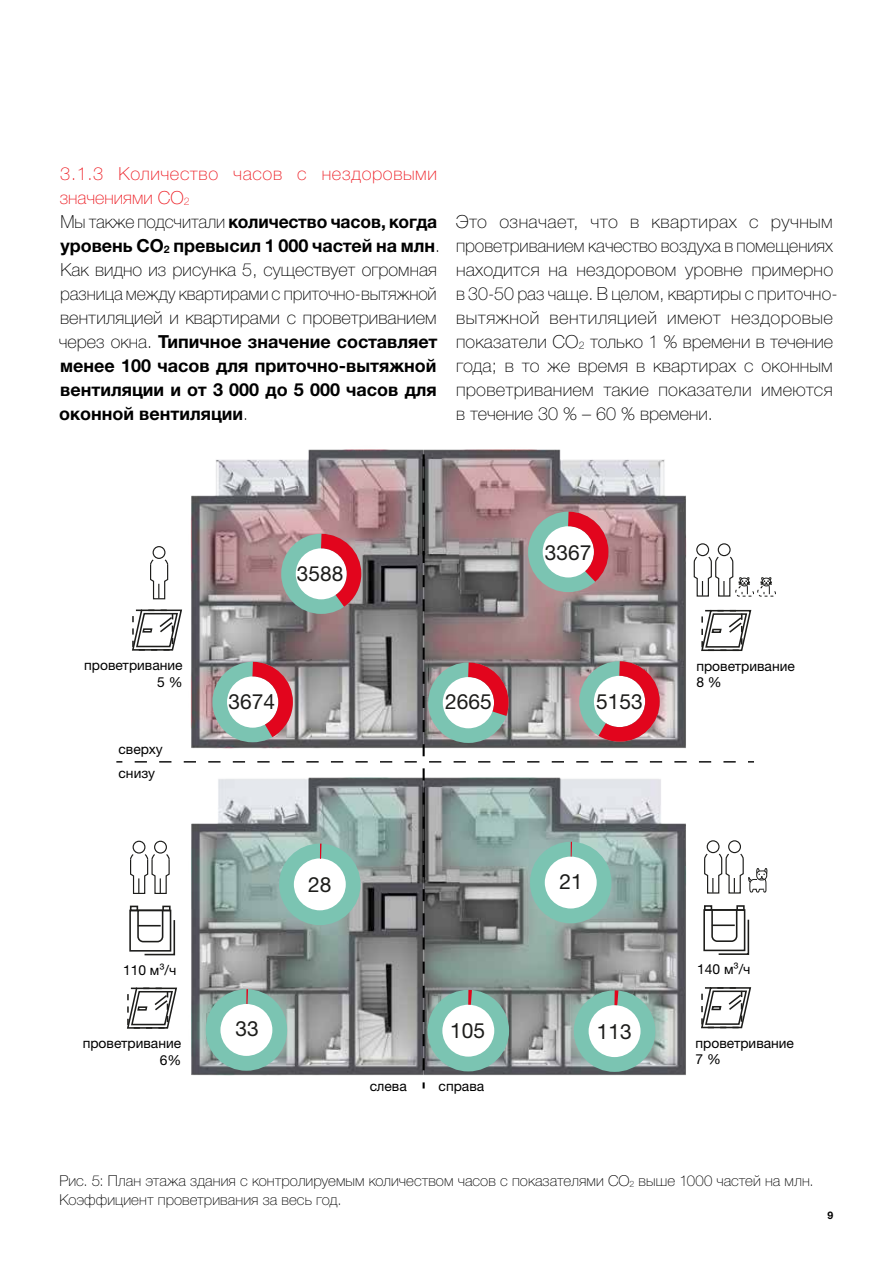
<style>
.page{position:relative;width:893px;height:1263px;background:#fff}
.page>*{position:absolute;margin:0;border:0;box-sizing:border-box;transform-origin:0 0}
.t1{font:21px "Helvetica Neuefor Zehnder";color:#1d1d1b}
.t2{font:20.85px "Helvetica Neuefor Zehnder";color:#1d1d1b}
.t3{font:700 18px/24px "Helvetica Neue LTW1 G";color:#000}
.t4{font:100 18px/24px "Helvetica Neue LTW1 G";letter-spacing:.01em;color:#000}
.t5{font:100 15px/19.5px "Helvetica Neue LTW1 G";letter-spacing:.005em;color:#000}
.t6{font:13.8px/16.6px "Helvetica Neuefor Zehnder";color:#000}
.t7{font:700 10.5px "Helvetica Neue LTW1 G";color:#000}
.s1{font-weight:100;color:#ed1d24}
.s2{font-weight:100}
</style>
<div class="page">
<svg style="left:423px;top:1082px;width:2px;height:6px"></svg>
<svg style="left:116px;top:454px;width:660px;height:622px"></svg>
<p class="t3" style="left:59px;top:161px;width:383px"><span class="s1">3.1.3 Количество часов с нездоровыми значениями CO</span><sub>2<br></sub><span class="s2">Мы также подсчитали</span> количество часов, когда уровень CO<sub>2</sub> превысил 1 000 частей на млн<span class="s2">.<br>Как видно из рисунка 5, существует огромная разница между квартирами с приточно-вытяжной вентиляцией и квартирами с проветриванием через окна.</span> Типичное значение составляет менее 100 часов для приточно-вытяжной вентиляции и от 3 000 до 5 000 часов для оконной вентиляции<span class="s2">.</span></p>
<p class="t4" style="left:456px;top:209px;width:383px">Это означает, что в квартирах с ручным проветриванием качество воздуха в помещениях находится на нездоровом уровне примерно в 30-50 раз чаще. В целом, квартиры с приточно&shy;вытяжной вентиляцией имеют нездоровые показатели CO<sub>2</sub> только 1 % времени в течение года; в то же время в квартирах с оконным проветриванием такие показатели имеются в течение 30 % – 60 % времени.</p>
<p class="t2" style="left:297px;top:561px;width:48px">3588</p>
<p class="t1" style="left:545px;top:539px;width:48px">3367</p>
<p class="t6" style="left:84px;top:657px;width:100px;text-align:right">проветривание<br>5 %</p>
<p class="t6" style="left:696px;top:657px;width:100px">проветривание<br>8 %</p>
<p class="t6" style="left:119px;top:737px;width:46px;line-height:23.4px">сверху снизу</p>
<p class="t6" style="left:123px;top:961px;width:55px">110 м³/ч</p>
<p class="t6" style="left:83px;top:1035px;width:100px;text-align:right">проветривание<br>6%</p>
<p class="t1" style="left:229px;top:689px;width:48px">3674</p>
<p class="t1" style="left:445px;top:689px;width:48px">2665</p>
<p class="t1" style="left:596px;top:689px;width:48px">5153</p>
<p class="t1" style="left:308px;top:871px;width:25px">28</p>
<p class="t1" style="left:236px;top:1016px;width:25px">33</p>
<p class="t1" style="left:450px;top:1017px;width:36px">105</p>
<p class="t6" style="left:370px;top:1078px;width:39px">слева</p>
<p class="t6" style="left:439px;top:1078px;width:47px">справа</p>
<p class="t1" style="left:559px;top:869px;width:25px">21</p>
<p class="t1" style="left:597px;top:1018px;width:36px">113</p>
<p class="t6" style="left:697px;top:961px;width:55px">140 м³/ч</p>
<p class="t6" style="left:695px;top:1034px;width:100px">проветривание<br>7 %</p>
<p class="t5" style="left:59px;top:1171px;width:756px">Рис. 5: План этажа здания с контролируемым количеством часов с показателями CO<sub>2</sub> выше 1000 частей на млн.<br>Коэффициент проветривания за весь год.</p>
<p class="t7" style="left:828px;top:1209px;width:7px">9</p>
</div>
